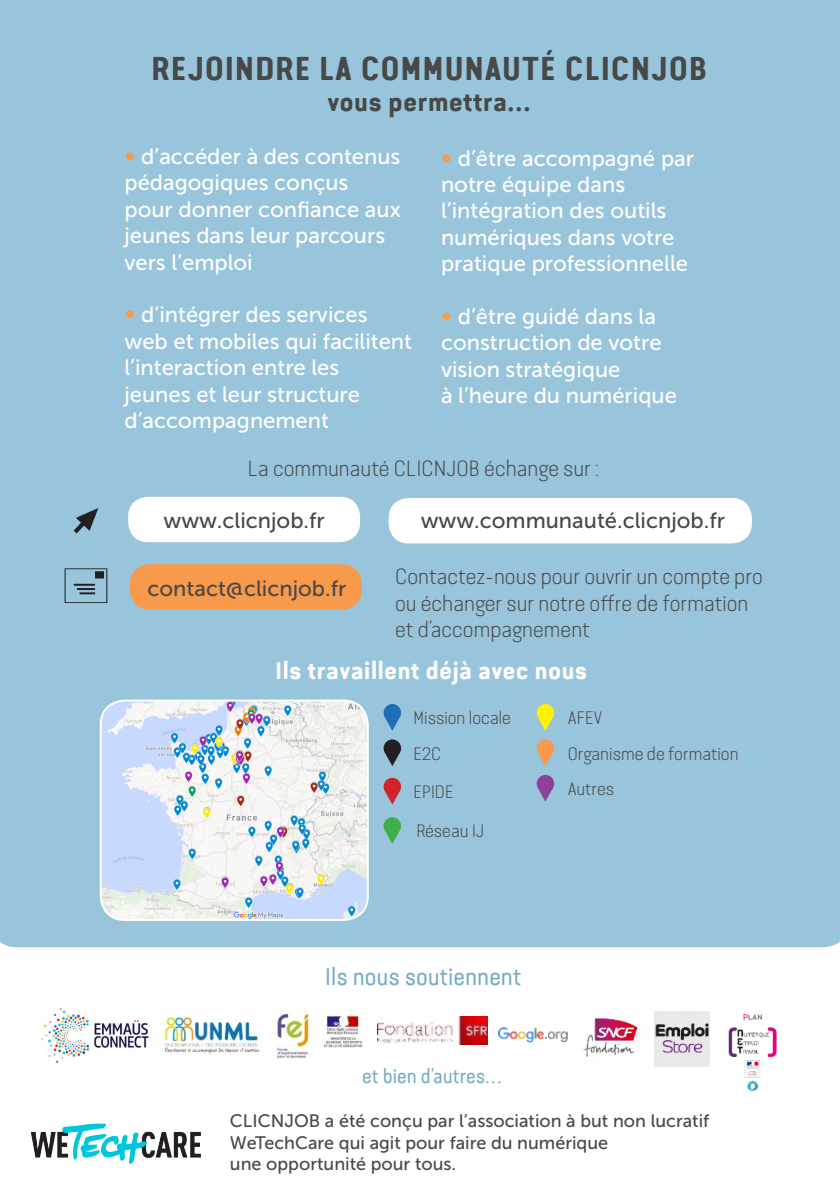
<style>
.page{position:relative;width:840px;height:1191px;background:#fff}
.page>*{position:absolute;margin:0;border:0;box-sizing:border-box;transform-origin:0 0}
.t1{font:700 33.2px "Van Condensed Pro";color:#474848}
.t2{font:700 26px "Van Condensed Pro";color:#474848}
.t3{font:700 24px "Van Condensed Pro";color:#fff}
.t4{font:24px "Van Condensed Pro";color:#73acc5}
.t5{font:22px/26.4px "Museo Sans 500";color:#fff}
.t6{font:300 22px/26.4px "Van Condensed Light Pro";color:#474848}
.t7{font:22px "Museo Sans 500";color:#474848}
.t8{font:20px "Van Condensed Pro";color:#73acc5}
.t9{font:18px/21.6px "Museo Sans 500";color:#474848}
.t10{font:300 18px "Van Condensed Light Pro";color:#474848}
.s1{color:#f79a4b}
</style>
<div class="page">
<div style="left:0;top:0;width:839px;height:947px;background:#99c5dc"></div>
<img style="left:101px;top:701px;width:266px;height:218px">
<div style="left:100px;top:699px;width:268px;height:222px;border:2px solid #fff;border-radius:24px"></div>
<div style="left:130px;top:564px;width:231px;height:45px;background:#f79a4b;border-radius:20px"></div>
<svg style="left:383px;top:704px;width:18px;height:27px"></svg>
<svg style="left:536px;top:739px;width:18px;height:27px"></svg>
<svg style="left:383px;top:739px;width:18px;height:27px"></svg>
<svg style="left:383px;top:778px;width:18px;height:26px"></svg>
<svg style="left:383px;top:817px;width:18px;height:27px"></svg>
<svg style="left:536px;top:704px;width:18px;height:27px"></svg>
<svg style="left:536px;top:775px;width:18px;height:26px"></svg>
<img style="left:158px;top:1016px;width:102px;height:38px">
<img style="left:277px;top:1012px;width:86px;height:47px">
<img style="left:728px;top:1013px;width:49px;height:79px">
<img style="left:654px;top:1011px;width:55px;height:55px">
<img style="left:377px;top:1016px;width:110px;height:28px">
<img style="left:498px;top:1027px;width:70px;height:16px">
<img style="left:583px;top:1018px;width:55px;height:39px">
<div style="left:128px;top:497px;width:232px;height:45px;background:#fff;border-radius:20px"></div>
<div style="left:388px;top:498px;width:363px;height:45px;background:#fff;border-radius:20px"></div>
<svg style="left:74px;top:508px;width:24px;height:25px"></svg>
<img style="left:30px;top:1123px;width:171px;height:41px">
<img style="left:41px;top:1008px;width:107px;height:54px">
<svg style="left:65px;top:568px;width:42px;height:35px"></svg>
<p class="t1" style="left:151px;top:42px;width:557px">REJOINDRE LA COMMUNAUTÉ CLICNJOB</p>
<p class="t2" style="left:327px;top:82px;width:205px">vous permettra…</p>
<p class="t5" style="left:124px;top:143px;width:278px"><span class="s1">∞</span> d’accéder à des contenus pédagogiques conçus pour donner confiance aux jeunes dans leur parcours vers l’emploi</p>
<p class="t5" style="left:124px;top:302px;width:289px"><span class="s1">∞</span> d’intégrer des services web et mobiles qui facilitent l’interaction entre les<br>jeunes et leur structure d’accompagnement</p>
<p class="t5" style="left:441px;top:145px;width:254px"><span class="s1">∞</span> d’être accompagné par notre équipe dans l’intégration des outils numériques dans votre pratique professionnelle</p>
<p class="t5" style="left:441px;top:303px;width:237px"><span class="s1">∞</span> d’être guidé dans la construction de votre vision stratégique<br>à l’heure du numérique</p>
<p class="t6" style="left:247px;top:454px;width:352px">La communauté CLICNJOB échange sur :</p>
<p class="t7" style="left:163px;top:508px;width:163px">www.clicnjob.fr</p>
<p class="t7" style="left:420px;top:508px;width:306px">www.communauté.clicnjob.fr</p>
<p class="t7" style="left:147px;top:576px;width:200px">contact@clicnjob.fr</p>
<p class="t6" style="left:395px;top:562px;width:369px">Contactez-nous pour ouvrir un compte pro ou échanger sur notre offre de formation et d’accompagnement</p>
<p class="t3" style="left:275px;top:651px;width:313px">Ils travaillent déjà avec nous</p>
<p class="t10" style="left:413px;top:705px;width:99px">Mission locale</p>
<p class="t10" style="left:413px;top:741px;width:29px">E2C</p>
<p class="t10" style="left:413px;top:779px;width:41px">EPIDE</p>
<p class="t10" style="left:416px;top:818px;width:69px">Réseau IJ</p>
<p class="t10" style="left:567px;top:705px;width:36px">AFEV</p>
<p class="t10" style="left:567px;top:741px;width:172px">Organisme de formation</p>
<p class="t10" style="left:567px;top:776px;width:48px">Autres</p>
<p class="t4" style="left:325px;top:960px;width:197px">Ils nous soutiennent</p>
<p class="t8" style="left:362px;top:1062px;width:141px">et bien d’autres…</p>
<p class="t9" style="left:230px;top:1110px;width:480px">CLICNJOB a été conçu par l’association à but non lucratif<br>WeTechCare qui agit pour faire du numérique<br>une opportunité pour tous.</p>
</div>
